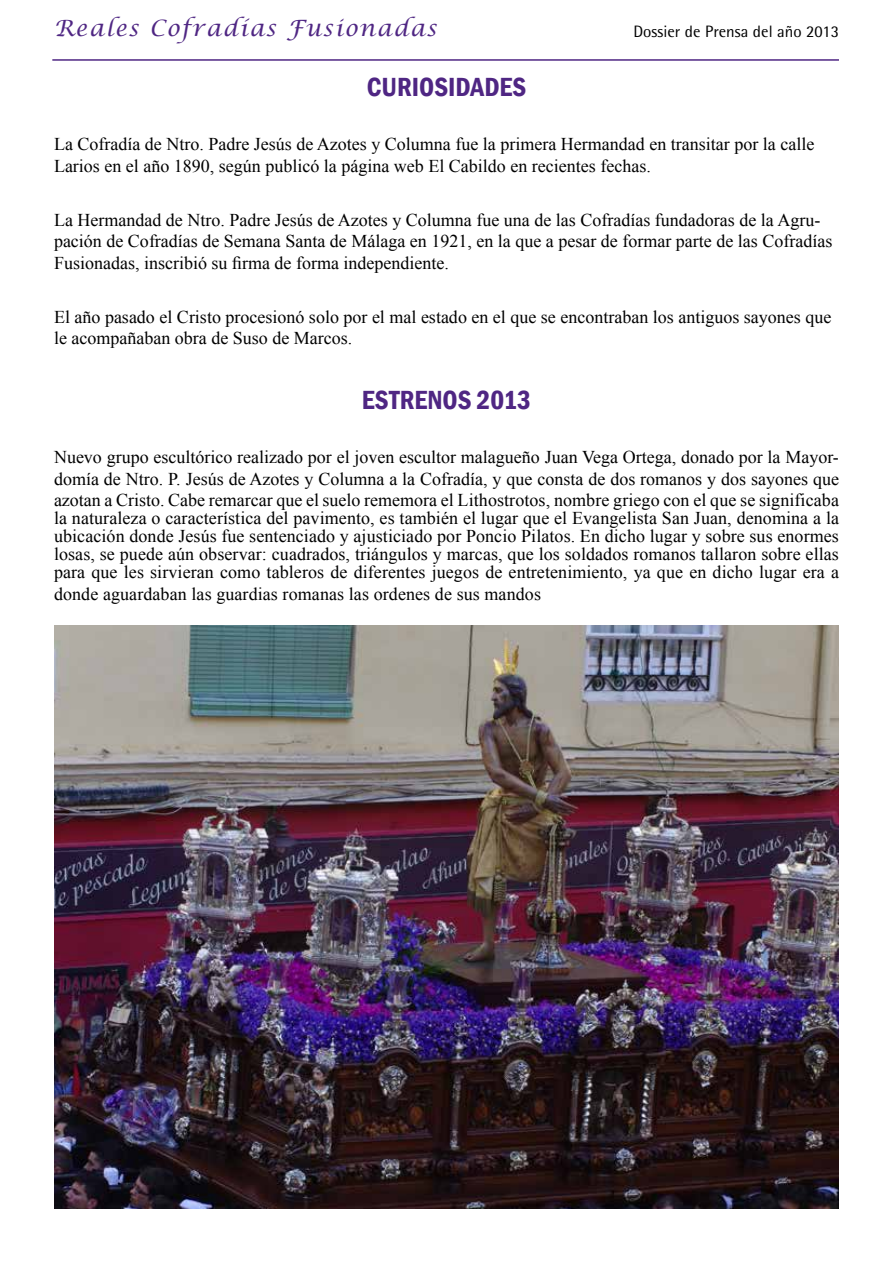
<style>
.page{position:relative;width:893px;height:1263px;background:#fff}
.page>*{position:absolute;margin:0;border:0;box-sizing:border-box;transform-origin:0 0}
.t1{font:600 condensed 27px "Franklin Gothic";color:#4f2683}
.t2{font:italic 22.5px "Lucida Calligraphy";letter-spacing:.07em;color:#4f2683}
.t3{font:18px/21.6px "Times New Roman";color:#000}
.t4{font:16.5px "Rotis Semi Sans Std";letter-spacing:.005em;color:#000}
</style>
<div class="page">
<hr style="left:52px;top:59px;width:787px;height:2px;background:#4f2683">
<img style="left:54px;top:625px;width:785px;height:584px">
<p class="t2" style="left:54px;top:15px;width:384px">Reales Cofradías Fusionadas</p>
<p class="t4" style="left:633px;top:21px;width:207px">Dossier de Prensa del año 2013</p>
<h1 class="t1" style="left:367px;top:69px;width:161px">CURIOSIDADES</h1>
<p class="t3" style="left:54px;top:133px;width:762px">La Cofradía de Ntro. Padre Jesús de Azotes y Columna fue la primera Hermandad en transitar por la calle<br>Larios en el año 1890, según publicó la página web El Cabildo en recientes fechas.</p>
<p class="t3" style="left:54px;top:208px;width:780px">La Hermandad de Ntro. Padre Jesús de Azotes y Columna fue una de las Cofradías fundadoras de la Agru&shy;pación de Cofradías de Semana Santa de Málaga en 1921, en la que a pesar de formar parte de las Cofradías<br>Fusionadas, inscribió su firma de forma independiente.</p>
<p class="t3" style="left:54px;top:306px;width:779px">El año pasado el Cristo procesionó solo por el mal estado en el que se encontraban los antiguos sayones que le acompañaban obra de Suso de Marcos.</p>
<h1 class="t1" style="left:362px;top:382px;width:171px">ESTRENOS 2013</h1>
<p class="t3" style="left:54px;top:446px;width:786px;text-align:justify">Nuevo grupo escultórico realizado por el joven escultor malagueño Juan Vega Ortega, donado por la Mayor&shy;domía de Ntro. P. Jesús de Azotes y Columna a la Cofradía, y que consta de dos romanos y dos sayones que azotan a Cristo. Cabe remarcar que el suelo rememora el Lithostrotos, nombre griego con el que se significaba</p>
<p class="t3" style="left:54px;top:509px;width:787px;line-height:18px;text-align:justify">la naturaleza o característica del pavimento, es también el lugar que el Evangelista San Juan, denomina a la ubicación donde Jesús fue sentenciado y ajusticiado por Poncio Pilatos. En dicho lugar y sobre sus enormes losas, se puede aún observar: cuadrados, triángulos y marcas, que los soldados romanos tallaron sobre ellas para que les sirvieran como tableros de diferentes juegos de entretenimiento, ya que en dicho lugar era a</p>
<p class="t3" style="left:54px;top:583px;width:488px">donde aguardaban las guardias romanas las ordenes de sus mandos</p>
</div>
